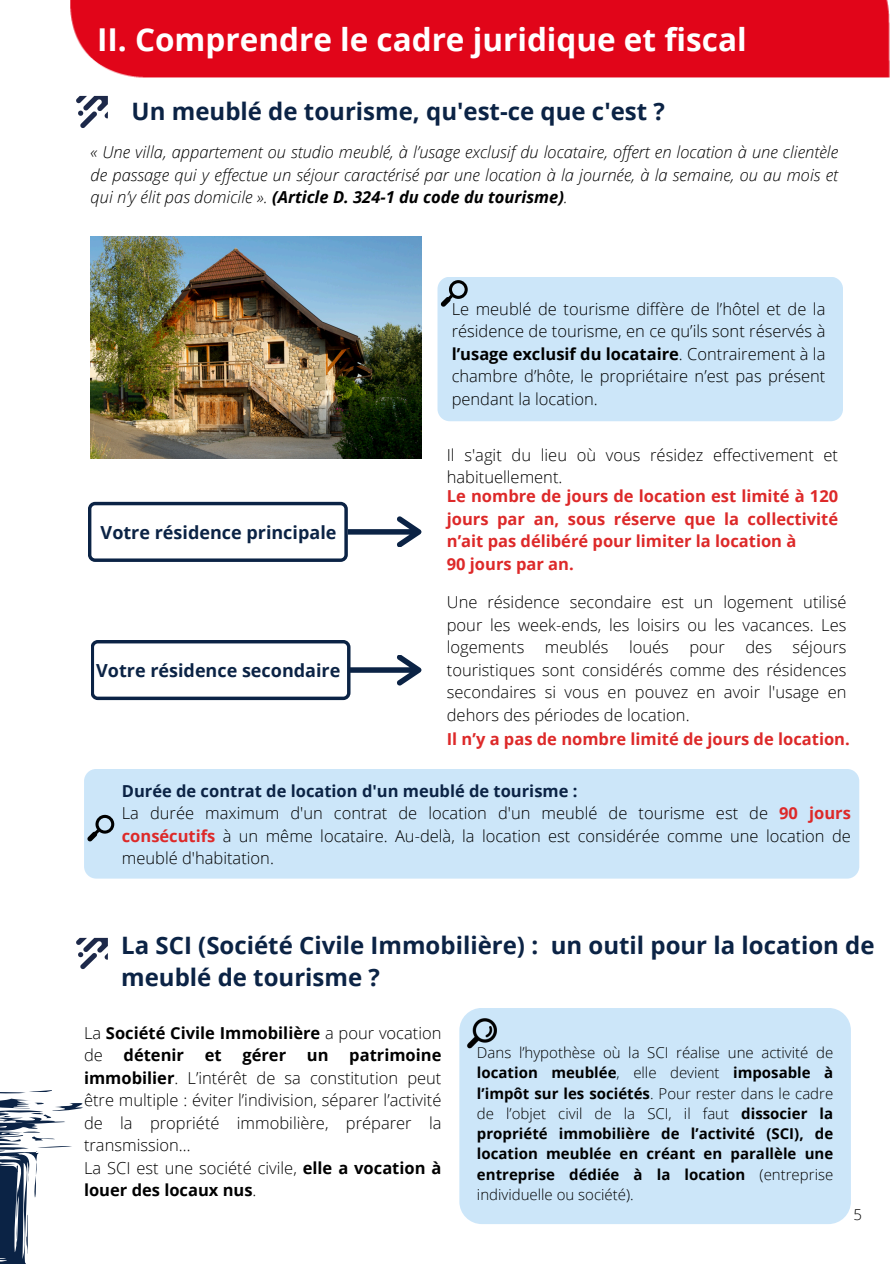
<style>
.page{position:relative;width:894px;height:1264px;background:#fff}
.page>*{position:absolute;margin:0;border:0;box-sizing:border-box;transform-origin:0 0}
.t1{font:700 31.5px "Open Sans";color:#fff}
.t2{font:700 24px/32.7px "Open Sans";color:#0b2345}
.t3{font:700 18px "Open Sans";color:#0b2345}
.t4{font:300 16.5px/22.5px "Open Sans";color:#000}
.t5{font:italic 300 16.5px/22.5px "Open Sans";color:#000;text-align:justify}
.t6{font:700 16.5px/22.5px "Open Sans";color:#dd2929}
.t7{font:700 16.5px/22.5px "Open Sans";color:#000}
.t8{font:700 15px/20.2px "Open Sans";color:#000;text-align:justify}
.t9{font:300 15px "Open Sans";color:#000}
.s1{font-weight:700}
.s2{font-weight:700;color:#0b2345}
.s3{font-weight:700;color:#dd2929}
.s4{font-weight:300}
</style>
<div class="page">
<div style="left:70px;top:0;width:820px;height:78px;background:#e10519"></div>
<svg style="left:88px;top:502px;width:333px;height:60px"></svg>
<svg style="left:91px;top:640px;width:330px;height:60px"></svg>
<img style="left:91px;top:236px;width:330px;height:222px">
<div style="left:437px;top:277px;width:405px;height:144px;background:#cce6f9;border-radius:12px"></div>
<svg style="left:441px;top:280px;width:26px;height:27px"></svg>
<img style="left:76px;top:95px;width:32px;height:33px">
<div style="left:84px;top:769px;width:775px;height:109px;background:#cce6f9;border-radius:12px"></div>
<svg style="left:87px;top:814px;width:27px;height:27px"></svg>
<div style="left:459px;top:1007px;width:391px;height:217px;background:#cce6f9;border-radius:22px"></div>
<img style="left:467px;top:1018px;width:30px;height:31px">
<img style="left:76px;top:937px;width:32px;height:33px">
<svg style="left:0;top:1090px;width:83px;height:173px"></svg>
<p class="t1" style="left:97px;top:17px;width:651px">II. Comprendre le cadre juridique et fiscal</p>
<h3 class="t2" style="left:132px;top:94px;width:534px">Un meublé de tourisme, qu'est-ce que c'est ?</h3>
<h2 class="t5" style="left:91px;top:141px;width:748px">« Une villa, appartement ou studio meublé, à l’usage exclusif du locataire, offert en location à une clientèle de passage qui y effectue un séjour caractérisé par une location à la journée, à la semaine, ou au mois et qui n’y élit pas domicile ». <span class="s1">(Article D. 324-1 du code du tourisme)</span>.</h2>
<h1 class="t3" style="left:101px;top:519px;width:237px">Votre résidence principale</h1>
<p class="t3" style="left:96px;top:657px;width:245px">Votre résidence secondaire</p>
<p class="t4" style="left:451px;top:297px;width:375px;text-align:justify">Le meublé de tourisme diffère de l’hôtel et de la résidence de tourisme, en ce qu’ils sont réservés à <span class="s1">l’usage exclusif du locataire</span>. Contrairement à la chambre d’hôte, le propriétaire n’est pas présent pendant la location.</p>
<p class="t4" style="left:446px;top:443px;width:392px">Il s'agit du lieu où vous résidez effectivement et habituellement.</p>
<h4 class="t6" style="left:446px;top:484px;width:393px">Le nombre de jours de location est limité à 120 jours par an, sous réserve que la collectivité n’ait pas délibéré pour limiter la location à<br>90 jours par an.</h4>
<h4 class="t4" style="left:446px;top:590px;width:401px;text-align:justify">Une résidence secondaire est un logement utilisé pour les week-ends, les loisirs ou les vacances. Les logements meublés loués pour des séjours touristiques sont considérés comme des résidences secondaires si vous en pouvez en avoir l'usage en dehors des périodes de location.</h4>
<h4 class="t6" style="left:446px;top:727px;width:404px">Il n’y a pas de nombre limité de jours de location.</h4>
<h3 class="t4" style="left:122px;top:779px;width:730px"><span class="s2">Durée de contrat de location d'un meublé de tourisme :<br></span>La durée maximum d'un contrat de location d'un meublé de tourisme est de <span class="s3">90 jours consécutifs</span> à un même locataire. Au-delà, la location est considérée comme une location de meublé d'habitation.</h3>
<p class="t2" style="left:121px;top:927px;width:754px">La SCI (Société Civile Immobilière) : un outil pour la location de meublé de tourisme ?</p>
<h4 class="t7" style="left:84px;top:1021px;width:359px"><span class="s4">La</span> Société Civile Immobilière <span class="s4">a pour vocation de</span></h4>
<h4 class="t4" style="left:84px;top:1043px;width:359px;text-indent:265px"><span class="s1">patrimoine immobilier</span>. L’intérêt de sa constitution peut être multiple : éviter l’indivision, séparer l’activité de la propriété immobilière, préparer la transmission…<br>La SCI est une société civile, <span class="s1">elle a vocation à louer des locaux nus</span>.</h4>
<h3 class="t8" style="left:477px;top:1042px;width:358px"><span class="s4">Dans l’hypothèse où la SCI réalise une activité de </span>location meublée<span class="s4">, elle devient</span> imposable à l’impôt sur les sociétés<span class="s4">. Pour rester dans le cadre de l’objet civil de la SCI, il faut</span> dissocier la propriété immobilière de l’activité (SCI), de location meublée en créant en parallèle une entreprise dédiée à la location <span class="s4">(entreprise individuelle ou société).</span></h3>
<h4 class="t7" style="left:124px;top:1043px;width:62px">détenir</h4>
<h4 class="t7" style="left:205px;top:1043px;width:18px">et</h4>
<h4 class="t7" style="left:242px;top:1043px;width:45px">gérer</h4>
<h4 class="t7" style="left:307px;top:1043px;width:23px">un</h4>
<h3 class="t9" style="left:853px;top:1204px;width:10px">5</h3>
</div>
